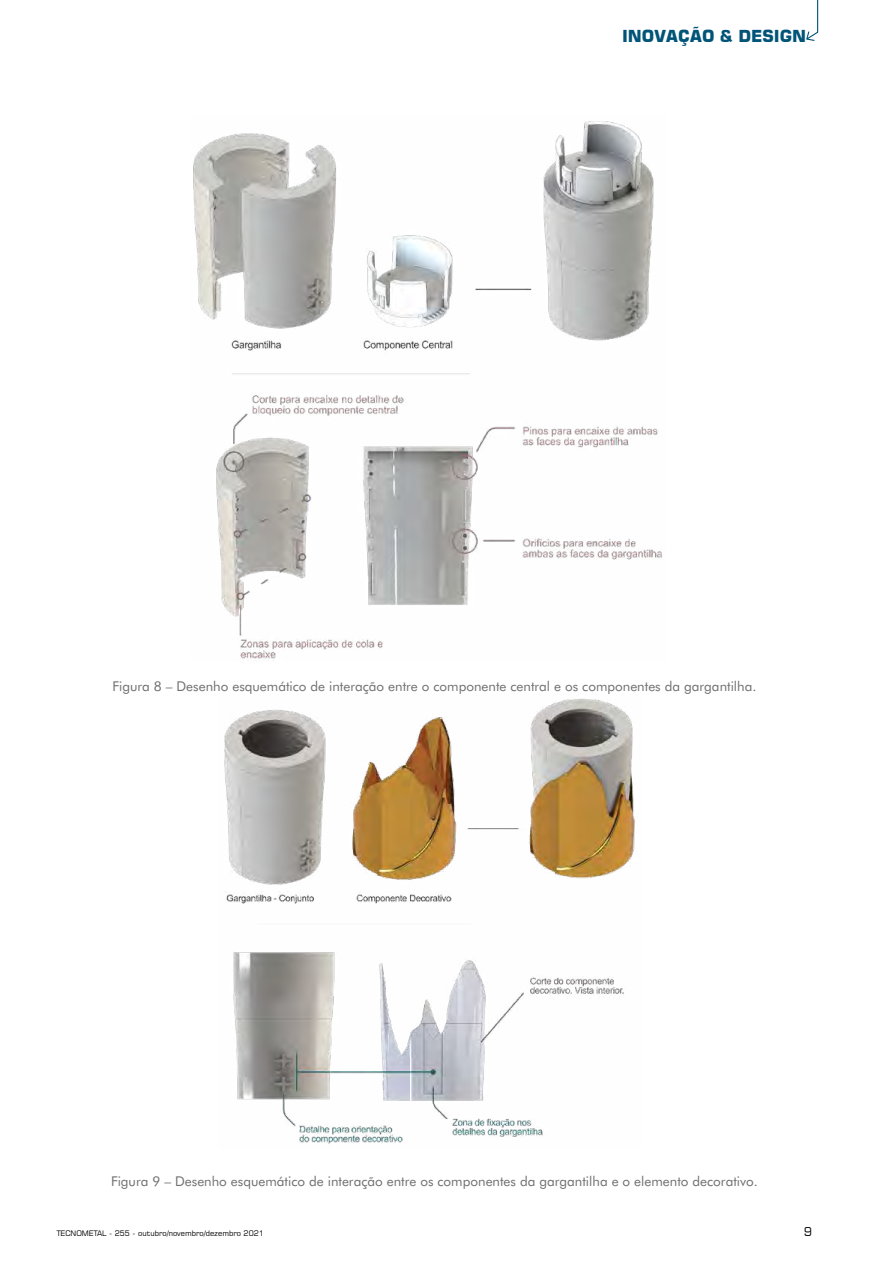
<style>
.page{position:relative;width:893px;height:1263px;background:#fff}
.page>*{position:absolute;margin:0;border:0;box-sizing:border-box;transform-origin:0 0}
.t1{font:700 16.5px "Square 721 BT";color:#005478}
.t2{font:13.5px "Futura BT";color:#706f6f}
.t3{font:12px "Square 721 BT";color:#000}
.t4{font:7.5px "Square 721 BT";color:#000}
</style>
<div class="page">
<svg style="left:806px;top:0;width:13px;height:41px"></svg>
<img style="left:193px;top:121px;width:469px;height:538px">
<img style="left:224px;top:698px;width:411px;height:446px">
<p class="t1" style="left:622px;top:26px;width:186px">INOVAÇÃO &amp; DESIGN</p>
<p class="t2" style="left:112px;top:677px;width:645px">Figura 8 – Desenho esquemático de interação entre o componente central e os componentes da gargantilha.</p>
<p class="t2" style="left:111px;top:1173px;width:648px">Figura 9 – Desenho esquemático de interação entre os componentes da gargantilha e o elemento decorativo.</p>
<p class="t4" style="left:57px;top:1228px;width:209px">TECNOMETAL - 255 - outubro/novembro/dezembro 2021</p>
<p class="t3" style="left:804px;top:1224px;width:10px">9</p>
</div>
